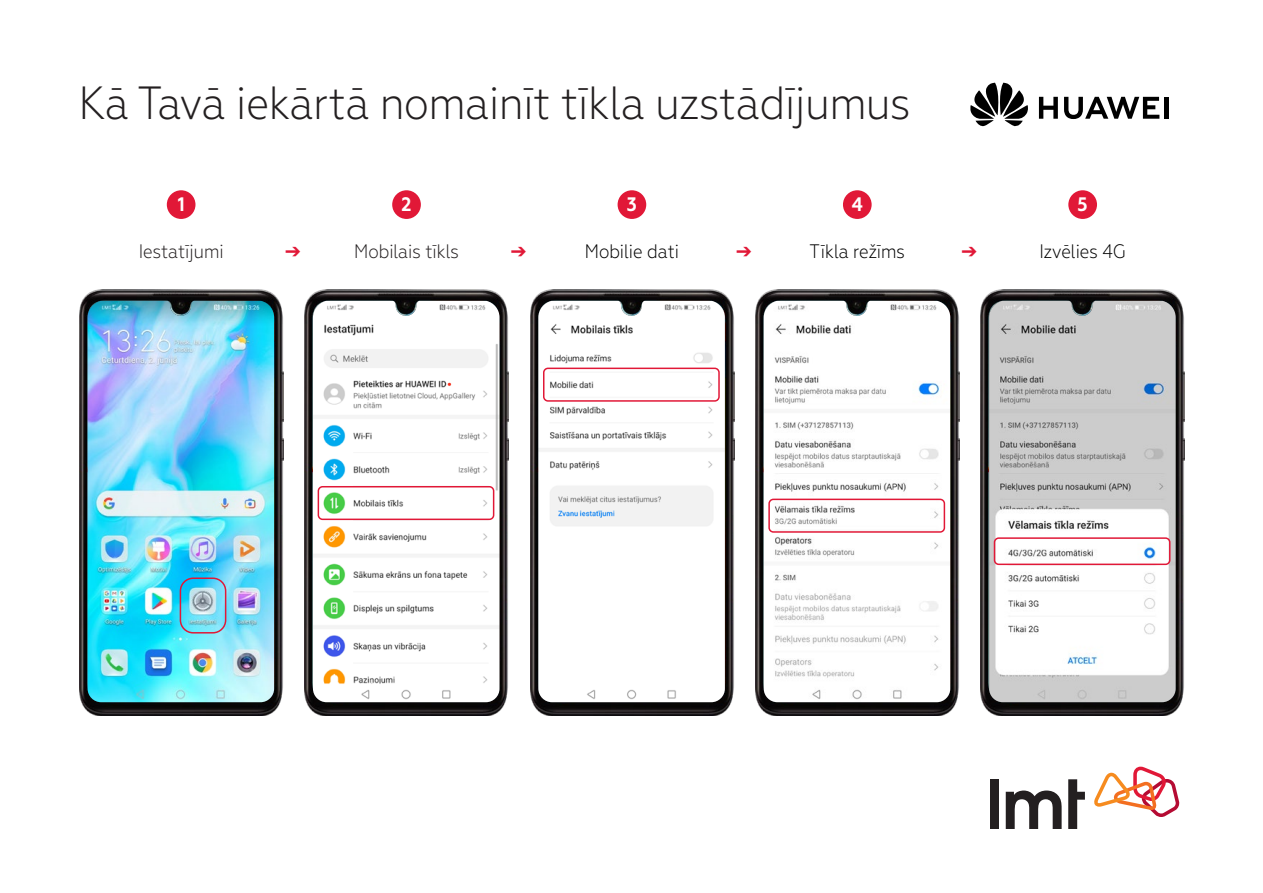
<style>
.page{position:relative;width:1263px;height:893px;background:#fff}
.page>*{position:absolute;margin:0;border:0;box-sizing:border-box;transform-origin:0 0}
.t1{font:300 46.5px "Geometria Narrow";color:#231f20}
.t2{font:700 24px "Geometria Narrow";color:#e11837}
.t3{font:300 19.5px "Geometria Narrow";color:#000}
.t4{font:300 19.5px "Geometria Narrow";color:#231f20}
.t5{font:700 19.5px "Geometria Narrow";color:#fff}
.s1{font-weight:700;font-size:24px;color:#e11837}
</style>
<div class="page">
<img style="left:981px;top:290px;width:204px;height:425px">
<img style="left:755px;top:290px;width:204px;height:425px">
<img style="left:530px;top:290px;width:204px;height:425px">
<img style="left:305px;top:290px;width:204px;height:425px">
<img style="left:79px;top:290px;width:204px;height:425px">
<div style="left:989px;top:779px;width:9px;height:50px;background:#231f20"></div>
<svg style="left:1006px;top:790px;width:55px;height:39px"></svg>
<svg style="left:1068px;top:779px;width:17px;height:50px"></svg>
<svg style="left:1094px;top:767px;width:86px;height:50px"></svg>
<div style="left:167px;top:190px;width:28px;height:29px;background:#e11837;border-radius:50%"></div>
<div style="left:392px;top:190px;width:29px;height:29px;background:#e11837;border-radius:50%"></div>
<div style="left:618px;top:190px;width:28px;height:29px;background:#e11837;border-radius:50%"></div>
<div style="left:843px;top:190px;width:29px;height:29px;background:#e11837;border-radius:50%"></div>
<div style="left:1068px;top:190px;width:29px;height:29px;background:#e11837;border-radius:50%"></div>
<img style="left:88px;top:301px;width:186px;height:401px">
<img style="left:313px;top:301px;width:186px;height:401px">
<img style="left:538px;top:301px;width:187px;height:401px">
<img style="left:764px;top:301px;width:186px;height:401px">
<img style="left:989px;top:301px;width:187px;height:401px">
<div style="left:180px;top:577px;width:46px;height:56px;border:2px solid #e11837;border-radius:13px"></div>
<div style="left:318px;top:486px;width:176px;height:34px;border:2px solid #e11837;border-radius:4px"></div>
<div style="left:543px;top:368px;width:177px;height:34px;border:2px solid #e11837;border-radius:4px"></div>
<div style="left:768px;top:499px;width:177px;height:34px;border:2px solid #e11837;border-radius:4px"></div>
<div style="left:994px;top:537px;width:176px;height:28px;border:2px solid #e11837;border-radius:4px"></div>
<svg style="left:970px;top:83px;width:58px;height:44px"></svg>
<svg style="left:1039px;top:97px;width:19px;height:22px"></svg>
<hr style="left:1165px;top:97px;width:4px;height:22px;background:#000">
<svg style="left:1064px;top:97px;width:95px;height:22px"></svg>
<p class="t1" style="left:79px;top:76px;width:833px">Kā Tavā iekārtā nomainīt tīkla uzstādījumus</p>
<p class="t5" style="left:178px;top:193px;width:8px">1</p>
<p class="t5" style="left:401px;top:193px;width:12px">2</p>
<p class="t5" style="left:627px;top:193px;width:11px">3</p>
<p class="t5" style="left:852px;top:193px;width:13px">4</p>
<p class="t5" style="left:1077px;top:193px;width:12px">5</p>
<p class="t4" style="left:139px;top:241px;width:86px">Iestatījumi</p>
<p class="t4" style="left:285px;top:241px;width:176px"><span class="s1">→</span> Mobilais tīkls</p>
<p class="t2" style="left:510px;top:236px;width:18px">→</p>
<p class="t3" style="left:585px;top:241px;width:96px">Mobilie dati</p>
<p class="t3" style="left:735px;top:241px;width:171px"><span class="s1">→</span> Tīkla režīms</p>
<p class="t2" style="left:961px;top:236px;width:18px">→</p>
<p class="t3" style="left:1039px;top:241px;width:88px">Izvēlies 4G</p>
</div>
